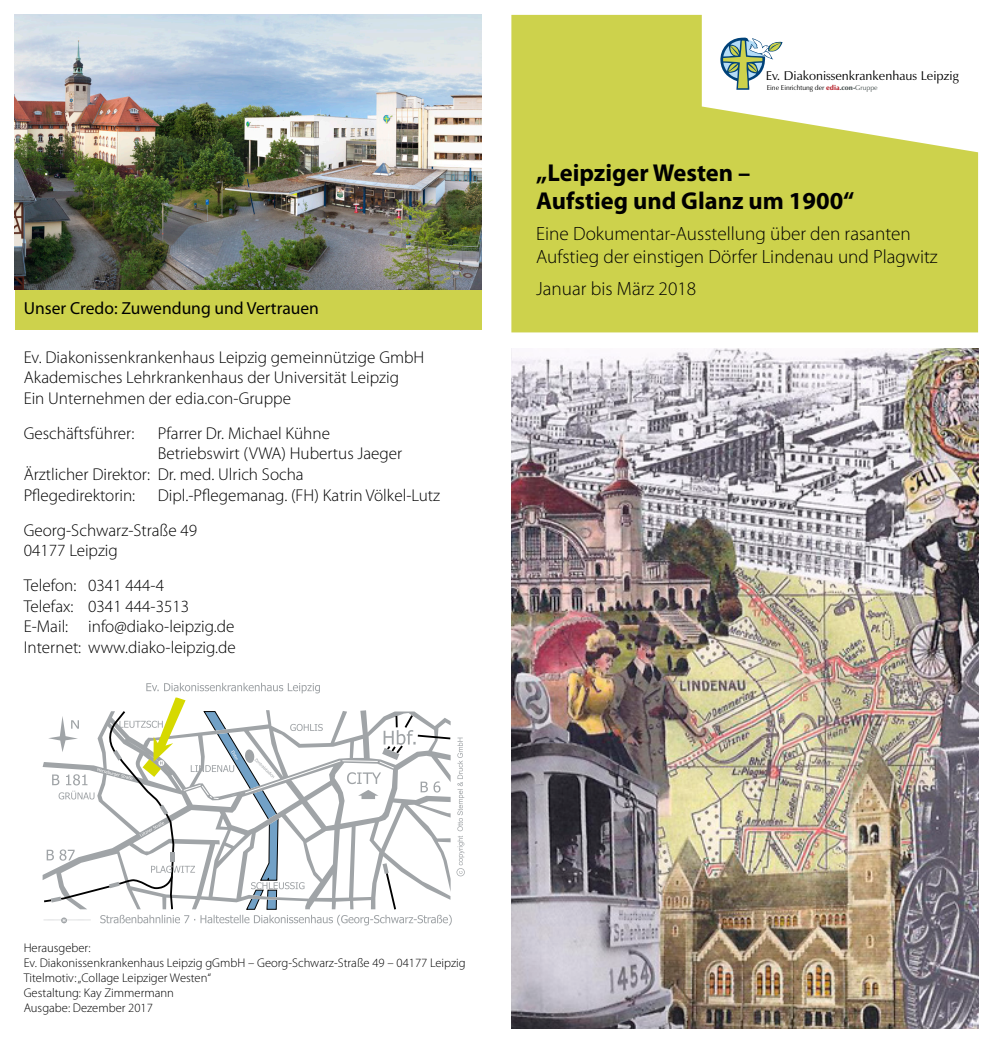
<style>
.page{position:relative;width:993px;height:1042px;background:#fff}
.page>*{position:absolute;margin:0;border:0;box-sizing:border-box;transform-origin:0 0}
.t1{font:700 24.5px/28px "Myriad Pro";color:#000}
.t2{font:300 19.25px/22.8px "Myriad Pro";color:#000}
.t3{font:17.5px "Myriad Pro";color:#000}
.t4{font:300 17.15px/20.7px "Myriad Pro";color:#000}
.t5{font:12.78px "Zapf Humanist 601 BT";color:#000}
.t6{font:300 12.6px/15px "Myriad Pro";color:#000}
.t7{font:7px "Zapf Humanist 601 BT";letter-spacing:-.01em;color:#000}
.s1{font-weight:900;color:#b51f29}
.s2{font-weight:900;color:#47504f}
.s3{color:#47504f}
</style>
<div class="page">
<img style="left:511px;top:348px;width:466px;height:680px">
<svg style="left:511px;top:15px;width:466px;height:317px;fill:#cdd24c"></svg>
<svg style="left:42px;top:683px;width:422px;height:242px"></svg>
<div style="left:15px;top:289px;width:466px;height:41px;background:#cdd24c"></div>
<img style="left:15px;top:15px;width:466px;height:274px">
<p class="t3" style="left:24px;top:299px;width:296px">Unser Credo: Zuwendung und Vertrauen</p>
<p class="t4" style="left:24px;top:347px;width:402px">Ev. Diakonissenkrankenhaus Leipzig gemeinnützige GmbH<br>Akademisches Lehrkrankenhaus der Universität Leipzig<br>Ein Unternehmen der edia.con-Gruppe</p>
<p class="t4" style="left:24px;top:423px;width:112px">Geschäftsführer:</p>
<p class="t4" style="left:158px;top:423px;width:174px">Pfarrer Dr. Michael Kühne</p>
<p class="t4" style="left:158px;top:444px;width:246px">Betriebswirt (VWA) Hubertus Jaeger</p>
<p class="t4" style="left:24px;top:464px;width:281px">Ärztlicher Direktor: Dr. med. Ulrich Socha</p>
<p class="t4" style="left:24px;top:485px;width:113px">Pflegedirektorin:</p>
<p class="t4" style="left:24px;top:478px;width:418px;line-height:35px;text-indent:134px">Dipl.-Pflegemanag. (FH) Katrin Völkel-Lutz<br>Georg-Schwarz-Straße 49</p>
<p class="t4" style="left:24px;top:533px;width:142px;line-height:35px">04177 Leipzig<br>Telefon: 0341 444-4</p>
<p class="t4" style="left:24px;top:596px;width:214px">Telefax: 0341 444-3513<br>E-Mail: info@diako-leipzig.de<br>Internet: www.diako-leipzig.de</p>
<p class="t5" style="left:765px;top:68px;width:194px">Ev. Diakonissenkrankenhaus Leipzig</p>
<p class="t7" style="left:766px;top:83px;width:112px">Eine Einrichtung der <span class="s1">edia</span><span class="s2">.con-</span><span class="s3">Gruppe</span></p>
<h1 class="t1" style="left:536px;top:159px;width:319px">„Leipziger Westen –<br>Aufstieg und Glanz um 1900“</h1>
<p class="t2" style="left:536px;top:223px;width:403px">Eine Dokumentar-Ausstellung über den rasanten<br>Aufstieg der einstigen Dörfer Lindenau und Plagwitz</p>
<p class="t2" style="left:536px;top:277px;width:161px">Januar bis März 2018</p>
<p class="t6" style="left:24px;top:940px;width:443px">Herausgeber:<br>Ev. Diakonissenkrankenhaus Leipzig gGmbH – Georg-Schwarz-Straße 49 – 04177 Leipzig Titelmotiv: „Collage Leipziger Westen“<br>Gestaltung: Kay Zimmermann<br>Ausgabe: Dezember 2017</p>
</div>
